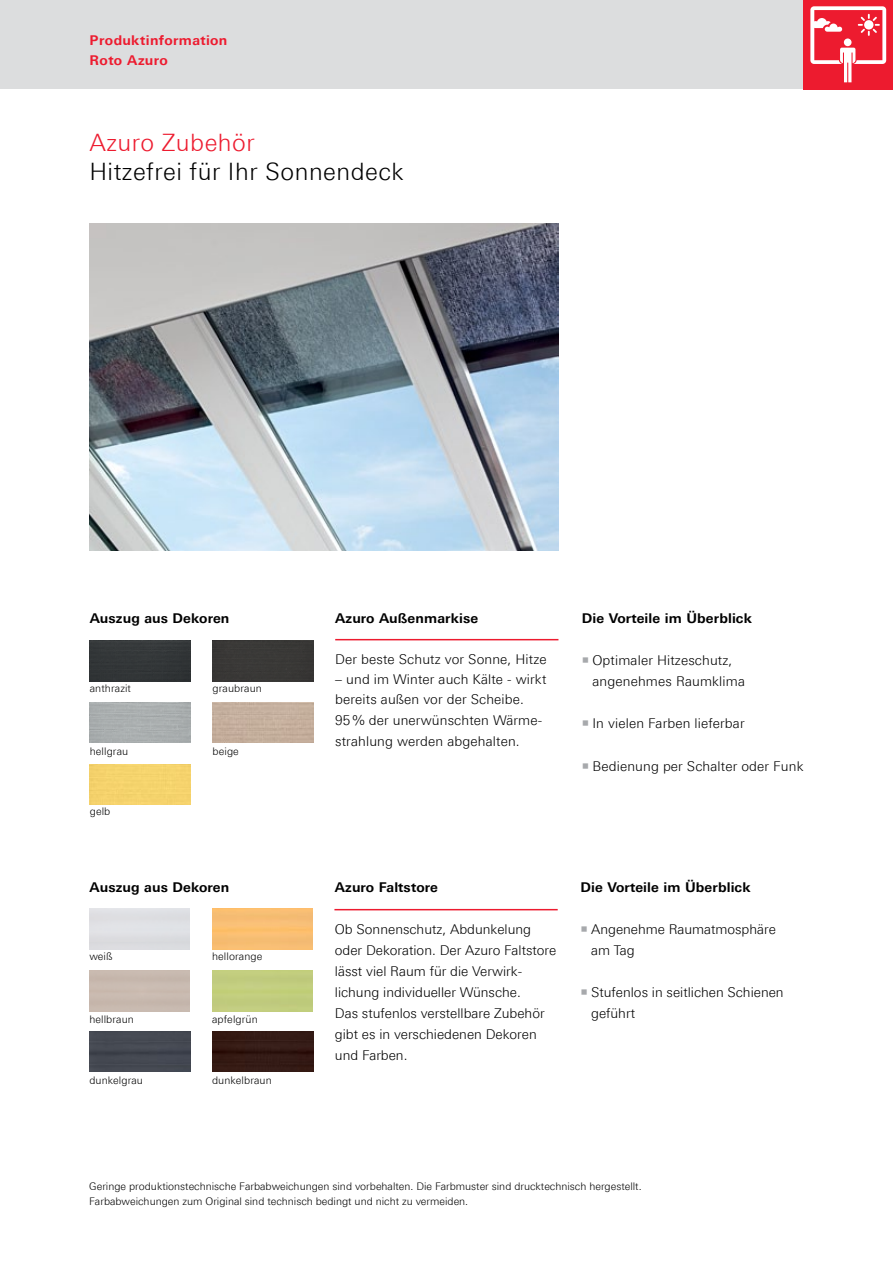
<style>
.page{position:relative;width:893px;height:1263px;background:#fff}
.page>*{position:absolute;margin:0;border:0;box-sizing:border-box;transform-origin:0 0}
.t1{font:300 24px "LT Univers Basic";letter-spacing:.02em;color:#000}
.t2{font:300 24px "LT Univers Basic";letter-spacing:.02em;color:#ed1b2f}
.t3{font:300 13.5px/21px "LT Univers Basic";color:#000}
.t4{font:700 13.5px "LT Univers Basic";letter-spacing:.01em;color:#000}
.t5{font:700 13.5px/19.8px "LT Univers Basic";letter-spacing:.025em;color:#ed1b2f}
.t6{font:300 10.5px/15.8px "LT Univers Basic";color:#000}
.s1{color:#a7a9ac}
</style>
<div class="page">
<div style="left:0;top:0;width:868px;height:89px;background:#dcddde"></div>
<div style="left:90px;top:1032px;width:100px;height:40px;background:#454952"></div>
<img style="left:212px;top:1032px;width:101px;height:40px">
<div style="left:212px;top:909px;width:101px;height:40px;background:#f8be73"></div>
<hr style="left:335px;top:639px;width:223px;height:1px;background:#ed1b2f">
<hr style="left:334px;top:909px;width:224px;height:1px;background:#ed1b2f">
<div style="left:90px;top:641px;width:100px;height:40px;background:#323638"></div>
<img style="left:213px;top:702px;width:100px;height:40px">
<div style="left:90px;top:764px;width:100px;height:41px;background:#f5d36d"></div>
<div style="left:213px;top:641px;width:100px;height:40px;background:#393836"></div>
<img style="left:90px;top:223px;width:468px;height:327px">
<div style="left:804px;top:0;width:89px;height:89px;background:#ed1b2f"></div>
<svg style="left:810px;top:6px;width:76px;height:76px"></svg>
<p class="t5" style="left:90px;top:31px;width:139px">Produktinformation<br>Roto Azuro</p>
<h1 class="t2" style="left:89px;top:129px;width:167px">Azuro Zubehör</h1>
<h1 class="t1" style="left:89px;top:157px;width:316px">Hitzefrei für Ihr Sonnendeck</h1>
<p class="t4" style="left:90px;top:610px;width:141px">Auszug aus Dekoren</p>
<p class="t6" style="left:90px;top:681px;width:43px">anthrazit</p>
<p class="t6" style="left:90px;top:743px;width:40px">hellgrau</p>
<p class="t6" style="left:90px;top:804px;width:22px">gelb</p>
<p class="t6" style="left:213px;top:681px;width:51px">graubraun</p>
<p class="t6" style="left:213px;top:743px;width:28px">beige</p>
<p class="t4" style="left:90px;top:879px;width:141px">Auszug aus Dekoren</p>
<p class="t6" style="left:89px;top:949px;width:25px">weiß</p>
<p class="t6" style="left:89px;top:1011px;width:46px">hellbraun</p>
<p class="t6" style="left:212px;top:949px;width:52px">hellorange</p>
<p class="t6" style="left:212px;top:1011px;width:47px">apfelgrün</p>
<p class="t6" style="left:89px;top:1072px;width:55px">dunkelgrau</p>
<p class="t6" style="left:212px;top:1072px;width:61px">dunkelbraun</p>
<p class="t4" style="left:335px;top:610px;width:145px">Azuro Außenmarkise</p>
<p class="t3" style="left:335px;top:649px;width:213px">Der beste Schutz vor Sonne, Hitze</p>
<p class="t3" style="left:335px;top:669px;width:213px">– und im Winter auch Kälte - wirkt bereits außen vor der Scheibe.<br>95% der unerwünschten Wärme&shy;strahlung werden abgehalten.</p>
<p class="t4" style="left:582px;top:610px;width:172px">Die Vorteile im Überblick</p>
<p class="t3" style="left:592px;top:650px;width:154px;text-indent:-11px"><span class="s1">○</span> Optimaler Hitzeschutz, angenehmes Raumklima</p>
<p class="t3" style="left:582px;top:713px;width:164px"><span class="s1">○</span> In vielen Farben lieferbar</p>
<p class="t3" style="left:582px;top:755px;width:223px"><span class="s1">○</span> Bedienung per Schalter oder Funk</p>
<p class="t4" style="left:335px;top:879px;width:105px">Azuro Faltstore</p>
<p class="t3" style="left:335px;top:918px;width:223px">Ob Sonnenschutz, Abdunkelung oder Dekoration. Der Azuro Faltstore lässt viel Raum für die Verwirk&shy;lichung individueller Wünsche.<br>Das stufenlos verstellbare Zubehör gibt es in verschiedenen Dekoren und Farben.</p>
<p class="t4" style="left:580px;top:879px;width:172px">Die Vorteile im Überblick</p>
<p class="t3" style="left:591px;top:918px;width:186px;text-indent:-11px"><span class="s1">○</span> Angenehme Raumatmosphäre am Tag</p>
<p class="t3" style="left:591px;top:981px;width:194px;text-indent:-11px"><span class="s1">○</span> Stufenlos in seitlichen Schienen geführt</p>
<p class="t6" style="left:89px;top:1178px;width:554px">Geringe produktionstechnische Farbabweichungen sind vorbehalten. Die Farbmuster sind drucktechnisch hergestellt.<br>Farbabweichungen zum Original sind technisch bedingt und nicht zu vermeiden.</p>
</div>
